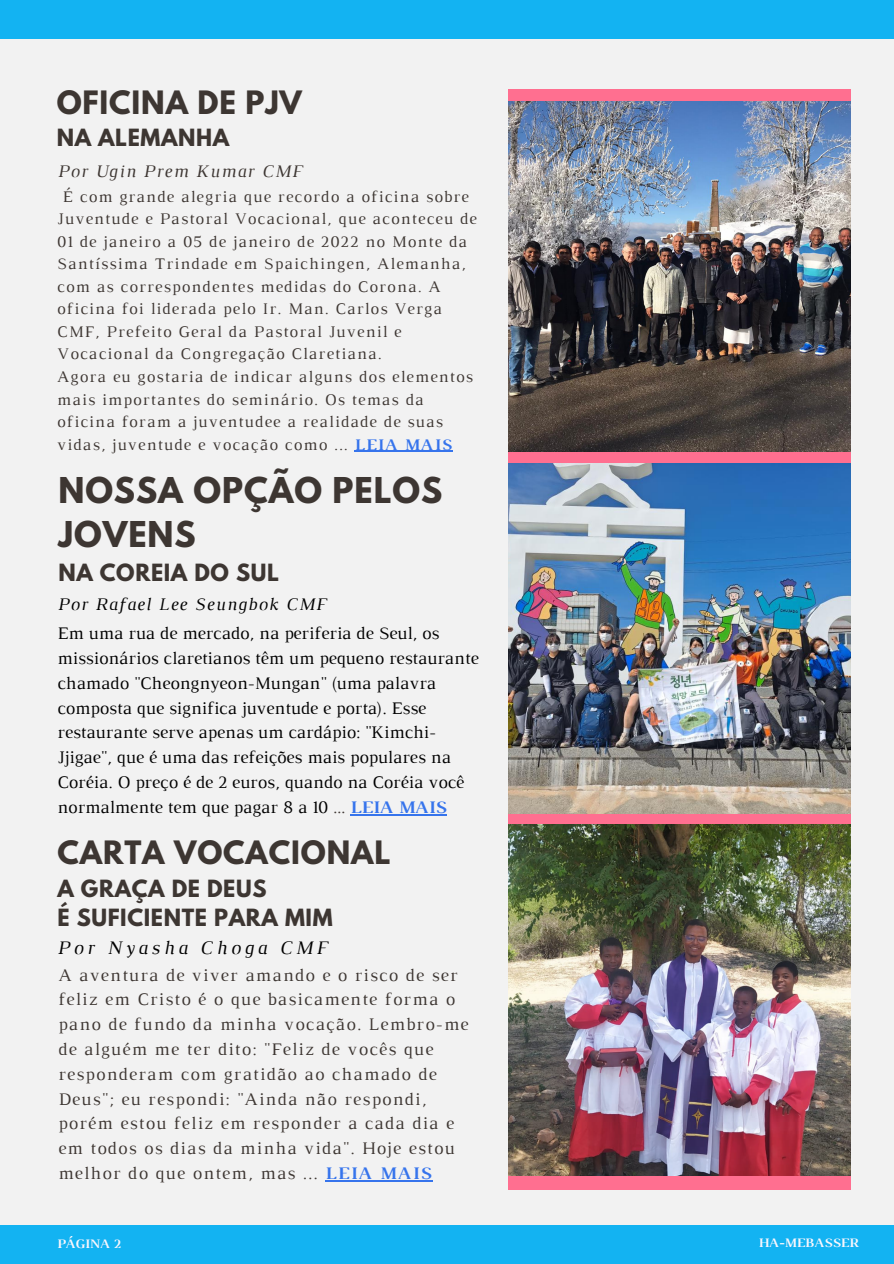
<style>
.page{position:relative;width:894px;height:1264px;background:#fff}
.page>*{position:absolute;margin:0;border:0;box-sizing:border-box;transform-origin:0 0}
.t1{font:700 31.5px/44px "League Spartan";letter-spacing:.03em;color:#3d3632}
.t2{font:700 28.5px "League Spartan";letter-spacing:.03em;color:#3d3632}
.t3{font:700 21px "League Spartan";letter-spacing:.03em;color:#3d3632}
.t4{font:italic 19.5px "Luthier";letter-spacing:.185em;color:#000}
.t5{font:18px/24.8px "Luthier";color:#000}
.t6{font:18px/24.8px "Luthier";letter-spacing:.07em;color:#3d3632}
.t7{font:italic 18px "Luthier";letter-spacing:.07em;color:#000}
.t8{font:italic 18px "Luthier";letter-spacing:.07em;color:#3d3632}
.t9{font:16.5px/22.5px "Luthier";letter-spacing:.07em;color:#3d3632}
.t10{font:700 13.2px "Luthier";color:#f9f6fd}
.s1{font-weight:700;color:#3674ec}
.s2{color:#3d3632}
</style>
<div class="page">
<div style="left:0;top:0;width:893px;height:1263px;background:#f2f2f2"></div>
<div style="left:0;top:1224px;width:893px;height:39px;background:#13b3f2"></div>
<div style="left:0;top:0;width:893px;height:39px;background:#13b3f2"></div>
<div style="left:508px;top:89px;width:342px;height:1100px;background:#ff6f90"></div>
<img style="left:508px;top:101px;width:342px;height:351px">
<img style="left:508px;top:463px;width:342px;height:350px">
<img style="left:508px;top:824px;width:342px;height:351px">
<hr style="left:354px;top:450px;width:99px;height:2px;background:#3674ec">
<hr style="left:350px;top:814px;width:96px;height:1px;background:#3674ec">
<hr style="left:325px;top:1180px;width:107px;height:1px;background:#3674ec">
<p class="t2" style="left:57px;top:88px;width:247px">OFICINA DE PJV</p>
<p class="t3" style="left:57px;top:127px;width:174px">NA ALEMANHA</p>
<p class="t8" style="left:57px;top:164px;width:246px">Por Ugin Prem Kumar CMF</p>
<p class="t9" style="left:57px;top:186px;width:421px;text-indent:6px">É com grande alegria que recordo a oficina sobre Juventude e Pastoral Vocacional, que aconteceu de 01 de janeiro a 05 de janeiro de 2022 no Monte da Santíssima Trindade em Spaichingen, Alemanha, com as correspondentes medidas do Corona. A oficina foi liderada pelo Ir. Man. Carlos Verga CMF, Prefeito Geral da Pastoral Juvenil e Vocacional da Congregação Claretiana.</p>
<p class="t9" style="left:57px;top:366px;width:417px">Agora eu gostaria de indicar alguns dos elementos mais importantes do seminário. Os temas da oficina foram a juventudee a realidade de suas vidas, juventude e vocação como ... <span class="s1">LEIA MAIS</span></p>
<p class="t1" style="left:58px;top:472px;width:385px">NOSSA OPÇÃO PELOS<br>JOVENS</p>
<p class="t3" style="left:58px;top:562px;width:222px">NA COREIA DO SUL</p>
<p class="t7" style="left:57px;top:598px;width:270px">Por Rafael Lee Seungbok CMF</p>
<p class="t5" style="left:57px;top:622px;width:422px">Em uma rua de mercado, na periferia de Seul, os missionários claretianos têm um pequeno restaurante chamado "Cheongnyeon-Mungan" (uma palavra composta que significa juventude e porta). Esse restaurante serve apenas um cardápio: "Kimchi-Jjigae", que é uma das refeições mais populares na Coréia. O preço é de 2 euros, quando na Coréia você normalmente tem que pagar 8 a 10 <span class="s2">...</span> <span class="s1">LEIA MAIS</span></p>
<p class="t2" style="left:57px;top:838px;width:334px">CARTA VOCACIONAL</p>
<p class="t3" style="left:57px;top:878px;width:210px">A GRAÇA DE DEUS</p>
<p class="t3" style="left:57px;top:907px;width:276px">É SUFICIENTE PARA MIM</p>
<p class="t4" style="left:57px;top:940px;width:271px">Por Nyasha Choga CMF</p>
<p class="t6" style="left:58px;top:963px;width:411px">A aventura de viver amando e o risco de ser feliz em Cristo é o que basicamente forma o pano de fundo da minha vocação. Lembro-me de alguém me ter dito: "Feliz de vocês que responderam com gratidão ao chamado de Deus"; eu respondi: "Ainda não respondi, porém estou feliz em responder a cada dia e em todos os dias da minha vida". Hoje estou melhor do que ontem, mas ... <span class="s1">LEIA MAIS</span></p>
<p class="t10" style="left:57px;top:1238px;width:65px">PÁGINA 2</p>
<p class="t10" style="left:758px;top:1238px;width:101px">HA-MEBASSER</p>
</div>
